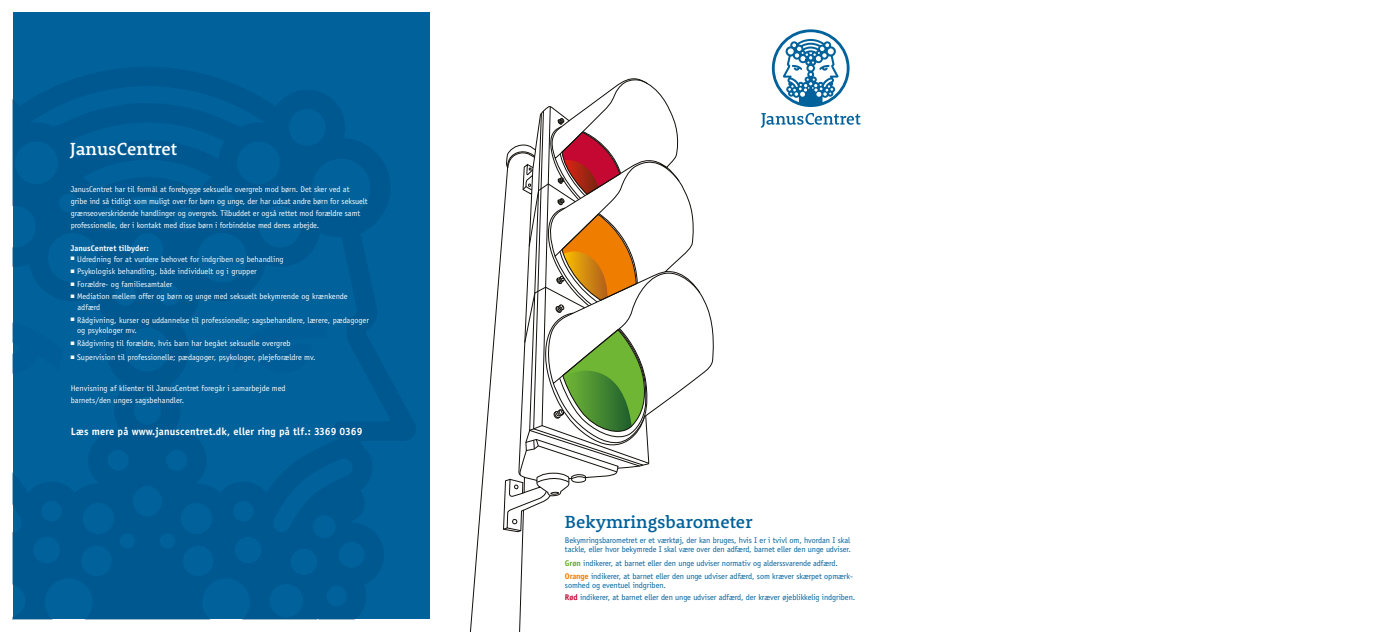
<style>
.page{position:relative;width:1380px;height:632px;background:#fff}
.page>*{position:absolute;margin:0;border:0;box-sizing:border-box;transform-origin:0 0}
.t1{font:500 18px "Rooney";color:#00619b}
.t2{font:500 18px "Rooney";color:#fff}
.t3{font:700 10.5px "Officina Sans";letter-spacing:.01em;color:#fff}
.t4{font:8.25px/12px "Officina Sans";letter-spacing:-.01em;color:#fff}
.t5{font:8.25px/12px "Officina Sans";letter-spacing:-.01em;color:#00619b}
.s1{font-weight:700}
.s2{font-weight:700;color:#64ab2b}
.s3{font-weight:700;color:#ef7d00}
.s4{font-weight:700;color:#c50832}
</style>
<div class="page">
<svg style="left:470px;top:78px;width:244px;height:553px"></svg>
<svg style="left:772px;top:29px;width:77px;height:78px"></svg>
<svg style="left:761px;top:113px;width:99px;height:15px"></svg>
<div style="left:13px;top:13px;width:416px;height:606px;background:#00619b"></div>
<svg style="left:13px;top:67px;width:403px;height:552px"></svg>
<svg style="left:68px;top:141px;width:110px;height:22px"></svg>
<h1 class="t2" style="left:70px;top:137px;width:108px">JanusCentret</h1>
<p class="t4" style="left:71px;top:183px;width:299px">JanusCentret har til formål at forebygge seksuelle overgreb mod børn. Det sker ved at gribe ind så tidligt som muligt over for børn og unge, der har udsat andre børn for seksuelt grænseoverskridende handlinger og overgreb. Tilbuddet er også rettet mod forældre samt professionelle, der i kontakt med disse børn i forbindelse med deres arbejde.</p>
<p class="t4" style="left:71px;top:243px;width:214px;line-height:10.5px"><span class="s1">JanusCentret tilbyder:<br></span><sup>N</sup> Udredning for at vurdere behovet for indgriben og behandling</p>
<p class="t4" style="left:71px;top:265px;width:278px;line-height:12.6px"><sup>N</sup> Psykologisk behandling, både individuelt og i grupper<br><sup>N</sup> Forældre- og familiesamtaler<br><sup>N</sup> Mediation mellem offer og børn og unge med seksuelt bekymrende og krænkende</p>
<p class="t4" style="left:71px;top:301px;width:300px;line-height:12.6px;text-indent:7px">adfærd<br><sup>N</sup> Rådgivning, kurser og uddannelse til professionelle; sagsbehandlere, lærere, pædagoger</p>
<p class="t4" style="left:71px;top:324px;width:221px;line-height:12.6px;text-indent:6px">og psykologer mv.<br><sup>N</sup> Rådgivning til forældre, hvis barn har begået seksuelle overgreb</p>
<p class="t4" style="left:71px;top:351px;width:246px"><sup>N</sup> Supervision til professionelle; pædagoger, psykologer, plejeforældre mv.</p>
<p class="t4" style="left:71px;top:382px;width:216px">Henvisning af klienter til JanusCentret foregår i samarbejde med barnets/den unges sagsbehandler.</p>
<p class="t3" style="left:71px;top:424px;width:293px">Læs mere på www.januscentret.dk, eller ring på tlf.: 3369 0369</p>
<h1 class="t1" style="left:565px;top:509px;width:189px">Bekymringsbarometer</h1>
<p class="t5" style="left:565px;top:534px;width:288px;line-height:9.8px">Bekymringsbarometret er et værktøj, der kan bruges, hvis I er i tvivl om, hvordan I skal tackle, eller hvor bekymrede I skal være over den adfærd, barnet eller den unge udviser.</p>
<p class="t5" style="left:565px;top:557px;width:289px"><span class="s2">Grøn</span> indikerer, at barnet eller den unge udviser normativ og alderssvarende adfærd.<br><span class="s3">Orange</span> indikerer, at barnet eller den unge udviser adfærd, som kræver skærpet opmærk-</p>
<p class="t5" style="left:565px;top:579px;width:292px">somhed og eventuel indgriben.<br><span class="s4">Rød</span> indikerer, at barnet eller den unge udviser adfærd, der kræver øjeblikkelig indgriben.</p>
</div>
